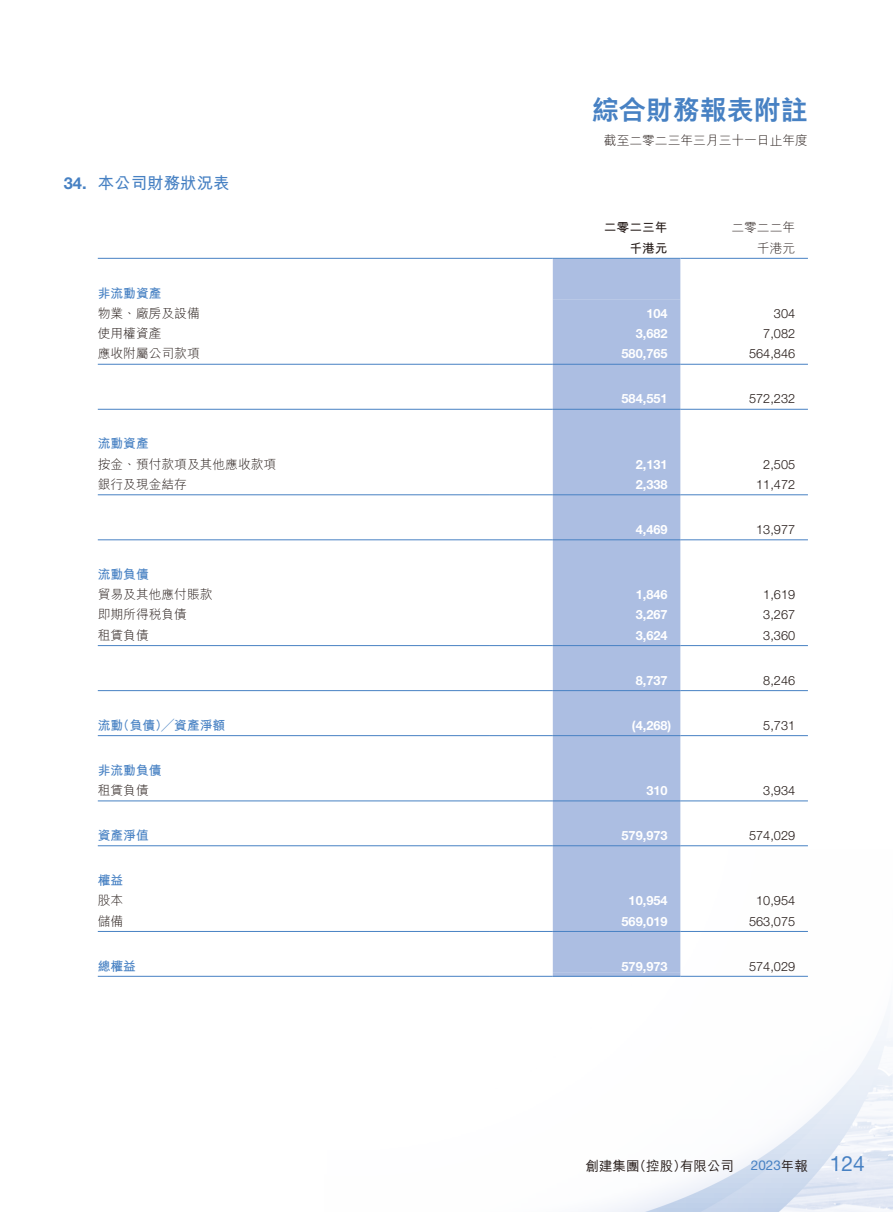
<style>
.page{position:relative;width:893px;height:1212px;background:#fff}
.page>*{position:absolute;margin:0;border:0;box-sizing:border-box;transform-origin:0 0}
.t1{font:800 27px "M Hei HK";color:#4781c3}
.t2{font:21px "Helvetica Neue LT Std";color:#4781c3}
.t3{font:700 16.5px "M Hei HK";color:#4781c3}
.t4{font:700 16.5px "Helvetica Neue LT Std";color:#4781c3}
.t5{font:500 13.5px "M Hei HK";color:#231916}
.t6{font:13.5px "Helvetica Neue LT Std";color:#4781c3}
.t7{font:300 12.75px "Helvetica Neue LT Std";color:#231916}
.t8{font:300 12.75px "M Hei HK";color:#231916}
.t9{font:700 12.75px "Helvetica Neue LT Std";color:#fff}
.t10{font:700 12.75px "M Hei HK";color:#4781c3}
.t11{font:700 12.75px "M Hei HK";color:#231916}
.s1{font-family:"M Hei HK";font-weight:500;color:#231916}
</style>
<div class="page">
<img style="left:253px;top:257px;width:640px;height:955px">
<div style="left:553px;top:259px;width:127px;height:717px;background:#acbee2"></div>
<div style="left:553px;top:299px;width:127px;height:673px;background:#acbee2"></div>
<hr style="left:98px;top:258px;width:391px;height:1px;background:#4781c3">
<hr style="left:489px;top:258px;width:64px;height:1px;background:#4781c3">
<hr style="left:553px;top:258px;width:127px;height:1px;background:#4781c3">
<hr style="left:680px;top:258px;width:128px;height:1px;background:#4781c3">
<hr style="left:98px;top:364px;width:391px;height:1px;background:#4781c3">
<hr style="left:489px;top:364px;width:64px;height:1px;background:#4781c3">
<hr style="left:553px;top:364px;width:127px;height:1px;background:#4781c3">
<hr style="left:680px;top:364px;width:128px;height:1px;background:#4781c3">
<hr style="left:98px;top:409px;width:391px;height:1px;background:#4781c3">
<hr style="left:489px;top:409px;width:64px;height:1px;background:#4781c3">
<hr style="left:553px;top:409px;width:127px;height:1px;background:#4781c3">
<hr style="left:680px;top:409px;width:128px;height:1px;background:#4781c3">
<hr style="left:98px;top:494px;width:391px;height:1px;background:#4781c3">
<hr style="left:489px;top:494px;width:64px;height:1px;background:#4781c3">
<hr style="left:553px;top:494px;width:127px;height:1px;background:#4781c3">
<hr style="left:680px;top:494px;width:128px;height:1px;background:#4781c3">
<hr style="left:98px;top:539px;width:391px;height:1px;background:#4781c3">
<hr style="left:489px;top:539px;width:64px;height:1px;background:#4781c3">
<hr style="left:553px;top:539px;width:127px;height:1px;background:#4781c3">
<hr style="left:680px;top:539px;width:128px;height:1px;background:#4781c3">
<hr style="left:98px;top:645px;width:391px;height:1px;background:#4781c3">
<hr style="left:489px;top:645px;width:64px;height:1px;background:#4781c3">
<hr style="left:553px;top:645px;width:127px;height:1px;background:#4781c3">
<hr style="left:680px;top:645px;width:128px;height:1px;background:#4781c3">
<hr style="left:98px;top:690px;width:391px;height:1px;background:#4781c3">
<hr style="left:489px;top:690px;width:64px;height:1px;background:#4781c3">
<hr style="left:553px;top:690px;width:127px;height:1px;background:#4781c3">
<hr style="left:680px;top:690px;width:128px;height:1px;background:#4781c3">
<hr style="left:98px;top:735px;width:391px;height:1px;background:#4781c3">
<hr style="left:489px;top:735px;width:64px;height:1px;background:#4781c3">
<hr style="left:553px;top:735px;width:127px;height:1px;background:#4781c3">
<hr style="left:680px;top:735px;width:128px;height:1px;background:#4781c3">
<hr style="left:98px;top:801px;width:391px;height:1px;background:#4781c3">
<hr style="left:489px;top:801px;width:64px;height:1px;background:#4781c3">
<hr style="left:553px;top:801px;width:127px;height:1px;background:#4781c3">
<hr style="left:680px;top:801px;width:128px;height:1px;background:#4781c3">
<hr style="left:98px;top:845px;width:391px;height:1px;background:#4781c3">
<hr style="left:489px;top:845px;width:64px;height:1px;background:#4781c3">
<hr style="left:553px;top:845px;width:127px;height:1px;background:#4781c3">
<hr style="left:680px;top:845px;width:128px;height:1px;background:#4781c3">
<hr style="left:98px;top:931px;width:391px;height:1px;background:#4781c3">
<hr style="left:489px;top:931px;width:64px;height:1px;background:#4781c3">
<hr style="left:553px;top:931px;width:127px;height:1px;background:#4781c3">
<hr style="left:680px;top:931px;width:128px;height:1px;background:#4781c3">
<hr style="left:98px;top:976px;width:391px;height:1px;background:#4781c3">
<hr style="left:489px;top:976px;width:64px;height:1px;background:#4781c3">
<hr style="left:553px;top:976px;width:127px;height:1px;background:#4781c3">
<hr style="left:680px;top:976px;width:128px;height:1px;background:#4781c3">
<p class="t4" style="left:64px;top:173px;width:24px">34.</p>
<p class="t3" style="left:98px;top:171px;width:133px">本公司財務狀況表</p>
<p class="t10" style="left:98px;top:284px;width:65px">非流動資產</p>
<p class="t8" style="left:98px;top:307px;width:103px">物業、廠房及設備</p>
<p class="t8" style="left:98px;top:327px;width:65px">使用權資產</p>
<p class="t8" style="left:98px;top:347px;width:103px">應收附屬公司款項</p>
<p class="t10" style="left:98px;top:434px;width:52px">流動資產</p>
<p class="t8" style="left:98px;top:457px;width:180px">按金、預付款項及其他應收款項</p>
<p class="t8" style="left:98px;top:478px;width:91px">銀行及現金結存</p>
<p class="t10" style="left:98px;top:565px;width:52px">流動負債</p>
<p class="t8" style="left:98px;top:588px;width:116px">貿易及其他應付賬款</p>
<p class="t8" style="left:98px;top:608px;width:91px">即期所得稅負債</p>
<p class="t8" style="left:98px;top:628px;width:52px">租賃負債</p>
<p class="t10" style="left:117px;top:716px;width:110px">（負債）╱資產淨額</p>
<p class="t10" style="left:98px;top:716px;width:27px">流動</p>
<p class="t10" style="left:98px;top:761px;width:65px">非流動負債</p>
<p class="t8" style="left:98px;top:784px;width:52px">租賃負債</p>
<p class="t10" style="left:98px;top:826px;width:52px">資產淨值</p>
<p class="t10" style="left:98px;top:871px;width:27px">權益</p>
<p class="t8" style="left:98px;top:894px;width:27px">股本</p>
<p class="t8" style="left:98px;top:914px;width:27px">儲備</p>
<p class="t10" style="left:98px;top:956px;width:40px">總權益</p>
<h1 class="t1" style="left:592px;top:96px;width:217px">綜合財務報表附註</h1>
<p class="t8" style="left:604px;top:134px;width:205px">截至二零二三年三月三十一日止年度</p>
<p class="t11" style="left:604px;top:218px;width:65px">二零二三年</p>
<p class="t8" style="left:731px;top:221px;width:65px">二零二二年</p>
<p class="t11" style="left:629px;top:239px;width:40px">千港元</p>
<p class="t8" style="left:757px;top:241px;width:40px">千港元</p>
<p class="t9" style="left:646px;top:305px;width:23px">104</p>
<p class="t7" style="left:774px;top:305px;width:23px">304</p>
<p class="t9" style="left:636px;top:326px;width:33px">3,682</p>
<p class="t7" style="left:763px;top:326px;width:33px">7,082</p>
<p class="t9" style="left:621px;top:346px;width:48px">580,765</p>
<p class="t7" style="left:749px;top:346px;width:48px">564,846</p>
<p class="t9" style="left:621px;top:391px;width:48px">584,551</p>
<p class="t7" style="left:749px;top:391px;width:48px">572,232</p>
<p class="t9" style="left:636px;top:456px;width:33px">2,131</p>
<p class="t7" style="left:763px;top:456px;width:33px">2,505</p>
<p class="t9" style="left:636px;top:476px;width:33px">2,338</p>
<p class="t7" style="left:756px;top:476px;width:40px">11,472</p>
<p class="t9" style="left:636px;top:521px;width:33px">4,469</p>
<p class="t7" style="left:756px;top:521px;width:40px">13,977</p>
<p class="t9" style="left:636px;top:587px;width:33px">1,846</p>
<p class="t7" style="left:763px;top:587px;width:33px">1,619</p>
<p class="t9" style="left:636px;top:607px;width:33px">3,267</p>
<p class="t7" style="left:763px;top:607px;width:33px">3,267</p>
<p class="t9" style="left:636px;top:627px;width:33px">3,624</p>
<p class="t7" style="left:763px;top:627px;width:33px">3,360</p>
<p class="t9" style="left:636px;top:672px;width:33px">8,737</p>
<p class="t7" style="left:763px;top:672px;width:33px">8,246</p>
<p class="t9" style="left:632px;top:717px;width:41px">)4,268(</p>
<p class="t7" style="left:763px;top:717px;width:33px">5,731</p>
<p class="t9" style="left:646px;top:782px;width:23px">310</p>
<p class="t7" style="left:763px;top:783px;width:33px">3,934</p>
<p class="t9" style="left:621px;top:827px;width:48px">579,973</p>
<p class="t7" style="left:749px;top:828px;width:48px">574,029</p>
<p class="t9" style="left:629px;top:893px;width:40px">10,954</p>
<p class="t7" style="left:756px;top:893px;width:40px">10,954</p>
<p class="t9" style="left:621px;top:913px;width:48px">569,019</p>
<p class="t7" style="left:749px;top:913px;width:48px">563,075</p>
<p class="t9" style="left:621px;top:958px;width:48px">579,973</p>
<p class="t7" style="left:749px;top:958px;width:48px">574,029</p>
<p class="t5" style="left:585px;top:1156px;width:55px">創建集團</p>
<p class="t5" style="left:633px;top:1156px;width:55px">（控股）</p>
<p class="t5" style="left:680px;top:1156px;width:55px">有限公司</p>
<p class="t6" style="left:751px;top:1157px;width:59px">2023<span class="s1">年報</span></p>
<h2 class="t2" style="left:830px;top:1151px;width:37px">124</h2>
</div>
